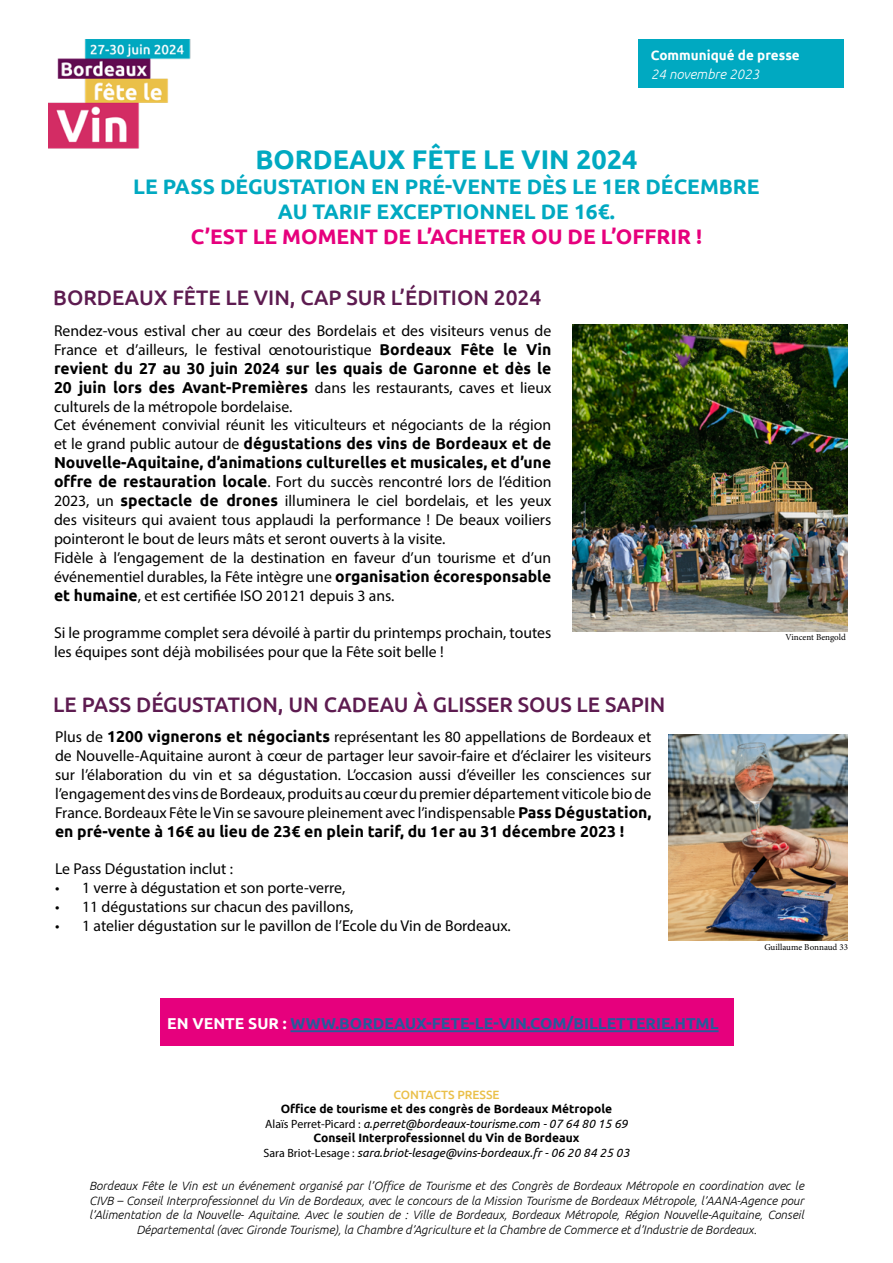
<style>
.page{position:relative;width:893px;height:1263px;background:#fff}
.page>*{position:absolute;margin:0;border:0;box-sizing:border-box;transform-origin:0 0}
.t1{font:700 27px "Ubuntu";color:#00a9c1}
.t2{font:500 21px "Ubuntu";color:#5d1b50}
.t3{font:700 21px/25.2px "Ubuntu";color:#00a9c1;text-align:center}
.t4{font:700 21px "Ubuntu";color:#e6007d}
.t5{font:15.75px/18.9px "Myriad Pro";color:#000}
.t6{font:700 15.75px/18.9px "Ubuntu";color:#000}
.t7{font:700 15.75px "Ubuntu";color:#275b9b}
.t8{font:700 13.5px "Ubuntu";color:#fff}
.t9{font:italic 300 13.5px "Ubuntu";color:#fff}
.t10{font:italic 300 12px/14.4px "Ubuntu";color:#000;text-align:center}
.t11{font:700 12px/14.4px "Ubuntu";color:#000;text-align:center}
.t12{font:500 12px "Ubuntu";color:#eac04a}
.t13{font:9px "Minion Pro";color:#000}
.s1{font-family:"Ubuntu";font-weight:700}
.s2{font-family:"Myriad Pro";font-weight:400}
.s3{color:#fff}
.s4{font-weight:400;font-style:italic}
</style>
<div class="page">
<div style="left:638px;top:39px;width:205px;height:49px;background:#00a9c1"></div>
<div style="left:160px;top:998px;width:573px;height:47px;background:#e6007d"></div>
<hr style="left:290px;top:1030px;width:429px;height:2px;background:#275b9b">
<img style="left:48px;top:39px;width:143px;height:110px">
<img style="left:669px;top:735px;width:178px;height:205px">
<img style="left:573px;top:324px;width:274px;height:307px">
<p class="t8" style="left:651px;top:47px;width:150px">Communiqué de presse</p>
<p class="t9" style="left:651px;top:66px;width:110px">24 novembre 2023</p>
<h1 class="t1" style="left:255px;top:143px;width:384px">BORDEAUX FÊTE LE VIN 2024</h1>
<h2 class="t3" style="left:133px;top:173px;width:628px">LE PASS DÉGUSTATION EN PRÉ-VENTE DÈS LE 1ER DÉCEMBRE<br>AU TARIF EXCEPTIONNEL DE 16€.</h2>
<h2 class="t4" style="left:191px;top:224px;width:513px">C’EST LE MOMENT DE L’ACHETER OU DE L’OFFRIR !</h2>
<h2 class="t2" style="left:53px;top:284px;width:490px">BORDEAUX FÊTE LE VIN, CAP SUR L’ÉDITION 2024</h2>
<p class="t5" style="left:54px;top:321px;width:499px">Rendez-vous estival cher au cœur des Bordelais et des visiteurs venus de<br>France et d’ailleurs, le festival œnotouristique <span class="s1">Bordeaux Fête le Vin</span></p>
<p class="t6" style="left:54px;top:358px;width:499px">revient du 27 au 30 juin 2024 sur les quais de Garonne et dès le</p>
<p class="t5" style="left:54px;top:378px;width:499px"><span class="s1">20 juin lors des Avant-Premières</span> dans les restaurants, caves et lieux culturels de la métropole bordelaise.<br>Cet événement convivial réunit les viticulteurs et négociants de la région</p>
<p class="t6" style="left:54px;top:434px;width:499px"><span class="s2">et le grand public autour de</span> dégustations des vins de Bordeaux et de<br>Nouvelle-Aquitaine, d’animations culturelles et musicales, et d’une</p>
<p class="t5" style="left:54px;top:472px;width:499px"><span class="s1">offre de restauration locale</span>. Fort du succès rencontré lors de l’édition 2023, un <span class="s1">spectacle de drones</span> illuminera le ciel bordelais, et les yeux des visiteurs qui avaient tous applaudi la performance ! De beaux voiliers pointeront le bout de leurs mâts et seront ouverts à la visite.<br>Fidèle à l’engagement de la destination en faveur d’un tourisme et d’un événementiel durables, la Fête intègre une <span class="s1">organisation écoresponsable et humaine</span>, et est certifiée ISO 20121 depuis 3 ans.</p>
<p class="t5" style="left:54px;top:623px;width:499px">Si le programme complet sera dévoilé à partir du printemps prochain, toutes les équipes sont déjà mobilisées pour que la Fête soit belle !</p>
<h2 class="t2" style="left:53px;top:691px;width:614px">LE PASS DÉGUSTATION, UN CADEAU À GLISSER SOUS LE SAPIN</h2>
<p class="t5" style="left:55px;top:727px;width:598px;text-align:justify">Plus de <span class="s1">1200 vignerons et négociants</span> représentant les 80 appellations de Bordeaux et de Nouvelle-Aquitaine auront à cœur de partager leur savoir-faire et d’éclairer les visiteurs sur l’élaboration du vin et sa dégustation. L’occasion aussi d’éveiller les consciences sur l’engagement des vins de Bordeaux, produits au cœur du premier département viticole bio de France. Bordeaux Fête le Vin se savoure pleinement avec l’indispensable <span class="s1">Pass Dégustation,</span></p>
<p class="t6" style="left:55px;top:821px;width:571px">en pré-vente à 16€ au lieu de 23€ en plein tarif, du 1er au 31 décembre 2023 !</p>
<p class="t5" style="left:55px;top:859px;width:180px">Le Pass Dégustation inclut :</p>
<p class="t5" style="left:55px;top:878px;width:292px">• 1 verre à dégustation et son porte-verre,</p>
<p class="t5" style="left:55px;top:897px;width:300px">• 11 dégustations sur chacun des pavillons,</p>
<p class="t5" style="left:55px;top:916px;width:457px">• 1 atelier dégustation sur le pavillon de l’Ecole du Vin de Bordeaux.</p>
<p class="t13" style="left:786px;top:631px;width:62px">Vincent Bengold</p>
<p class="t7" style="left:167px;top:1014px;width:553px"><span class="s3">EN VENTE SUR :</span> WWW.BORDEAUX-FETE-LE-VIN.COM/BILLETTERIE.HTML</p>
<p class="t13" style="left:764px;top:941px;width:85px">Guillaume Bonnaud 33</p>
<p class="t12" style="left:393px;top:1087px;width:108px">CONTACTS PRESSE</p>
<p class="t11" style="left:264px;top:1102px;width:367px">Office de tourisme et des congrès de Bordeaux Métropole<br><span class="s2">Alaïs Perret-Picard :</span> <span class="s4">a.perret@bordeaux-tourisme.com - 07 64 80 15 69<br></span>Conseil Interprofessionnel du Vin de Bordeaux<br><span class="s2">Sara Briot-Lesage :</span> <span class="s4">sara.briot-lesage@vins-bordeaux.fr - 06 20 84 25 03</span></p>
<p class="t10" style="left:89px;top:1178px;width:716px">Bordeaux Fête le Vin est un événement organisé par l’Office de Tourisme et des Congrès de Bordeaux Métropole en coordination avec le CIVB – Conseil Interprofessionnel du Vin de Bordeaux, avec le concours de la Mission Tourisme de Bordeaux Métropole, l’AANA-Agence pour l’Alimentation de la Nouvelle- Aquitaine. Avec le soutien de : Ville de Bordeaux, Bordeaux Métropole, Région Nouvelle-Aquitaine, Conseil Départemental (avec Gironde Tourisme), la Chambre d’Agriculture et la Chambre de Commerce et d’Industrie de Bordeaux.</p>
</div>
